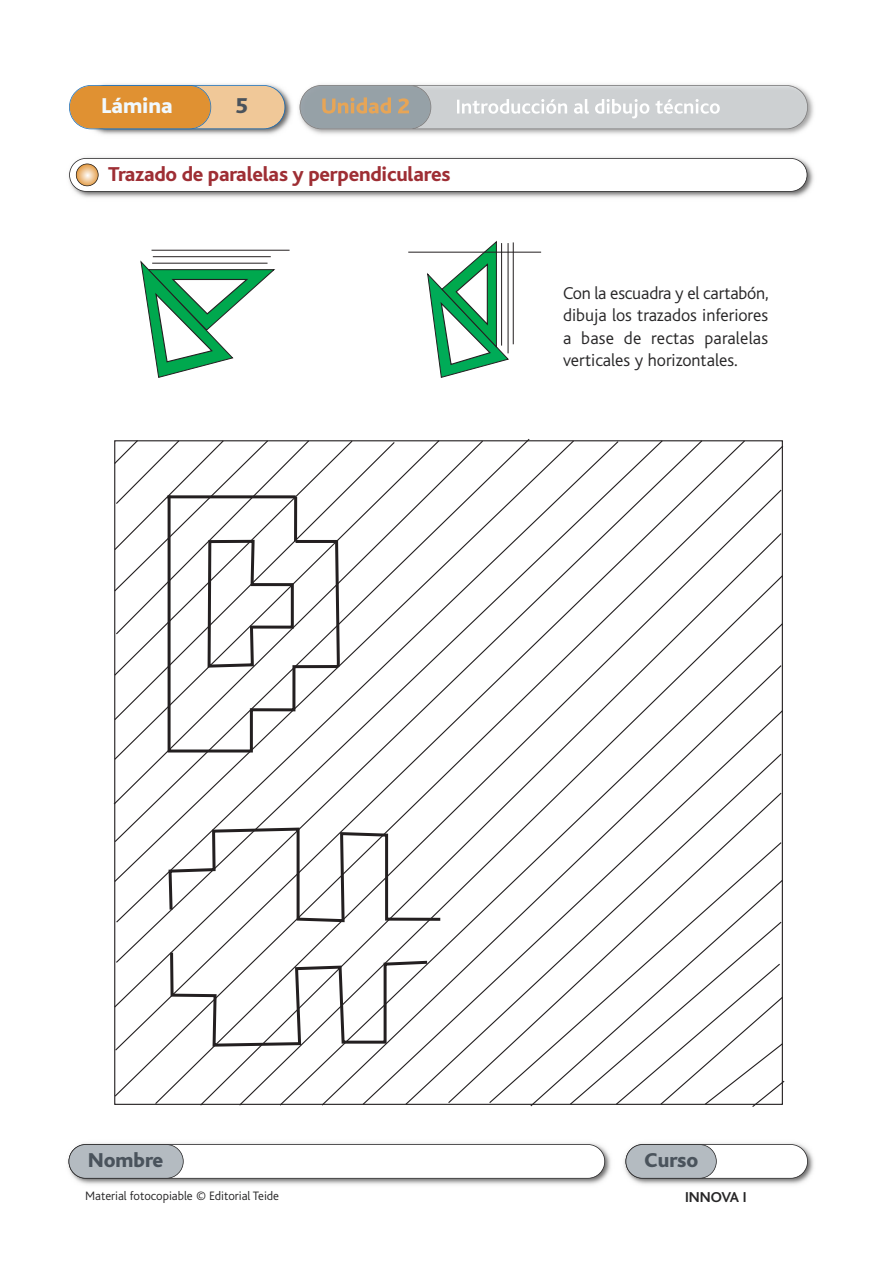
<style>
.page{position:relative;width:893px;height:1263px;background:#fff}
.page>*{position:absolute;margin:0;border:0;box-sizing:border-box;transform-origin:0 0}
.t1{font:800 22.5px "Bliss";color:#f1f9fe}
.t2{font:800 22.5px "Bliss";color:#4a535c}
.t3{font:800 21px "Bliss";letter-spacing:-.01em;color:#9e2e34}
.t4{font:800 21px "Bliss";color:#4a535c}
.t5{font:300 18px/22.5px "Bliss";color:#272627;text-align:justify}
.t6{font:700 15px "Bliss";color:#272627}
.t7{font:300 12.75px "Bliss";color:#272627}
</style>
<div class="page">
<img style="left:79px;top:84px;width:735px;height:51px">
<div style="left:85px;top:86px;width:200px;height:43px;background:#f0c898;border-radius:21px"></div>
<div style="left:84px;top:85px;width:201px;height:44px;border:2px solid #1f71b9;border-radius:22px"></div>
<div style="left:70px;top:86px;width:140px;height:43px;background:#e09132;border-radius:21px"></div>
<div style="left:69px;top:85px;width:142px;height:44px;border:2px solid #1f71b9;border-radius:22px"></div>
<img style="left:431px;top:85px;width:377px;height:44px">
<svg style="left:457px;top:99px;width:153px;height:15px"></svg>
<img style="left:300px;top:85px;width:131px;height:44px">
<img style="left:409px;top:86px;width:22px;height:43px">
<svg style="left:322px;top:97px;width:87px;height:17px"></svg>
<img style="left:68px;top:1143px;width:543px;height:42px">
<div style="left:69px;top:1144px;width:536px;height:34px;background:#fff;border-radius:17px"></div>
<div style="left:69px;top:1144px;width:536px;height:35px;border:2px solid #272627;border-radius:17px"></div>
<img style="left:624px;top:1143px;width:190px;height:42px">
<div style="left:626px;top:1144px;width:181px;height:34px;background:#fff;border-radius:17px"></div>
<div style="left:625px;top:1144px;width:183px;height:35px;border:2px solid #272627;border-radius:17px"></div>
<div style="left:626px;top:1144px;width:90px;height:34px;background:#b4bbc1;border-radius:17px"></div>
<div style="left:625px;top:1144px;width:92px;height:35px;border:2px solid #272627;border-radius:17px"></div>
<div style="left:69px;top:1144px;width:114px;height:34px;background:#b4bbc1;border-radius:17px"></div>
<div style="left:69px;top:1144px;width:115px;height:35px;border:2px solid #272627;border-radius:17px"></div>
<img style="left:69px;top:157px;width:745px;height:41px">
<div style="left:70px;top:158px;width:737px;height:33px;background:#fff;border-radius:16px"></div>
<div style="left:69px;top:158px;width:738px;height:34px;border:2px solid #272627;border-radius:17px"></div>
<svg style="left:76px;top:164px;width:22px;height:22px"></svg>
<div style="left:76px;top:164px;width:23px;height:22px;border:2px solid #272627;border-radius:50%"></div>
<svg style="left:140px;top:261px;width:135px;height:117px"></svg>
<svg style="left:427px;top:241px;width:82px;height:137px"></svg>
<hr style="left:152px;top:250px;width:138px;height:1px;background:#231f20">
<hr style="left:153px;top:256px;width:118px;height:1px;background:#231f20">
<hr style="left:152px;top:263px;width:116px;height:1px;background:#231f20">
<hr style="left:408px;top:252px;width:133px;height:1px;background:#231f20">
<hr style="left:513px;top:242px;width:1px;height:102px;background:#231f20">
<hr style="left:508px;top:243px;width:1px;height:110px;background:#231f20">
<hr style="left:501px;top:243px;width:1px;height:103px;background:#231f20">
<svg style="left:114px;top:444px;width:670px;height:654px"></svg>
<svg style="left:154px;top:488px;width:629px;height:617px"></svg>
<svg style="left:199px;top:532px;width:584px;height:574px"></svg>
<svg style="left:238px;top:574px;width:546px;height:532px"></svg>
<svg style="left:278px;top:622px;width:506px;height:484px"></svg>
<svg style="left:320px;top:664px;width:463px;height:442px"></svg>
<svg style="left:361px;top:709px;width:423px;height:397px"></svg>
<svg style="left:404px;top:752px;width:379px;height:354px"></svg>
<svg style="left:447px;top:791px;width:336px;height:313px"></svg>
<svg style="left:488px;top:841px;width:295px;height:263px"></svg>
<svg style="left:529px;top:878px;width:255px;height:229px"></svg>
<svg style="left:569px;top:920px;width:215px;height:187px"></svg>
<svg style="left:164px;top:669px;width:177px;height:85px"></svg>
<svg style="left:114px;top:440px;width:227px;height:229px"></svg>
<svg style="left:167px;top:826px;width:276px;height:98px"></svg>
<svg style="left:169px;top:949px;width:261px;height:99px"></svg>
<hr style="left:294px;top:497px;width:3px;height:44px;background:#231f20">
<p class="t1" style="left:102px;top:98px;width:73px">Lámina</p>
<p class="t2" style="left:235px;top:98px;width:14px">5</p>
<p class="t3" style="left:108px;top:167px;width:344px">Trazado de paralelas y perpendiculares</p>
<p class="t5" style="left:563px;top:283px;width:207px">Con la escuadra y el cartabón, dibuja los trazados inferiores a base de rectas paralelas verticales y horizontales.</p>
<p class="t4" style="left:88px;top:1153px;width:77px">Nombre</p>
<p class="t4" style="left:644px;top:1153px;width:55px">Curso</p>
<p class="t7" style="left:85px;top:1191px;width:196px">Material fotocopiable © Editorial Teide</p>
<p class="t6" style="left:685px;top:1192px;width:63px">INNOVA I</p>
</div>
